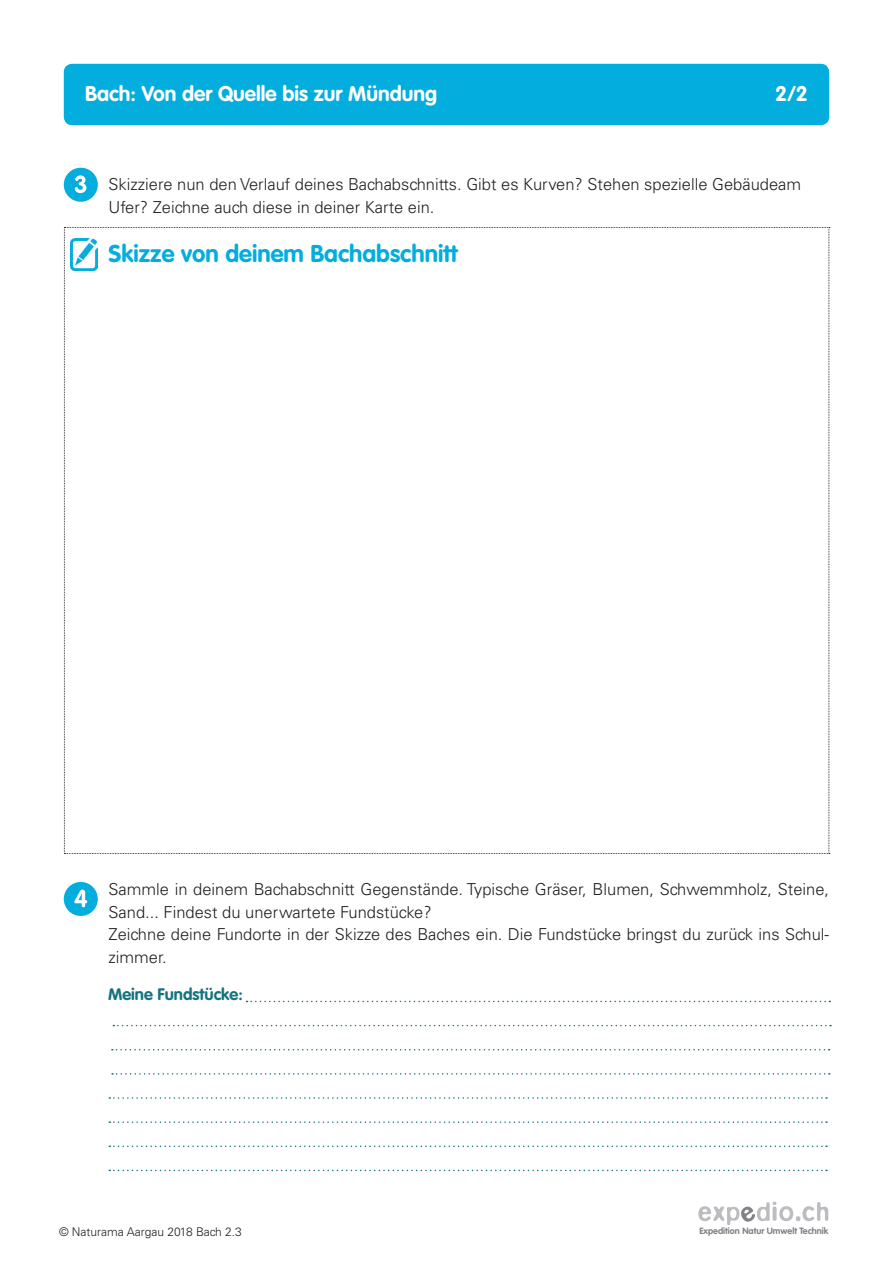
<style>
.page{position:relative;width:893px;height:1263px;background:#fff}
.page>*{position:absolute;margin:0;border:0;box-sizing:border-box;transform-origin:0 0}
.Titel_2{font:700 24px "VAG Rounded Std";color:#03addd}
.Header__Titel_klein{font:700 21px "VAG Rounded Std";color:#fff}
.Aufzählung{font:300 16.5px/22.5px "Univers";color:#231f20}
.Titel_2-2{font:700 16.5px "VAG Rounded Std";color:#147381}
.t1{font:300 12px "Univers";color:#231f20}
.t2{font:700 9px "VAG Rounded Std";color:#808285}
</style>
<div class="page">
<div style="left:64px;top:64px;width:765px;height:61px;background:#03addd;border-radius:9px"></div>
<svg style="left:698px;top:1202px;width:130px;height:23px"></svg>
<svg style="left:64px;top:227px;width:766px;height:627px"></svg>
<img style="left:71px;top:239px;width:26px;height:32px">
<svg style="left:247px;top:1001px;width:583px;height:1px"></svg>
<svg style="left:113px;top:1025px;width:718px;height:1px"></svg>
<svg style="left:112px;top:1049px;width:718px;height:1px"></svg>
<svg style="left:112px;top:1073px;width:718px;height:1px"></svg>
<svg style="left:109px;top:1097px;width:718px;height:2px"></svg>
<svg style="left:109px;top:1121px;width:718px;height:2px"></svg>
<svg style="left:109px;top:1145px;width:718px;height:2px"></svg>
<svg style="left:109px;top:1170px;width:718px;height:1px"></svg>
<svg style="left:64px;top:168px;width:34px;height:34px"></svg>
<svg style="left:64px;top:882px;width:34px;height:34px"></svg>
<p class="Header__Titel_klein" style="left:85px;top:81px;width:354px">Bach: Von der Quelle bis zur Mündung</p>
<p class="Header__Titel_klein" style="left:775px;top:81px;width:34px">2/2</p>
<p class="Aufzählung" style="left:109px;top:173px;width:694px">Skizziere nun den Verlauf deines Bachabschnitts. Gibt es Kurven? Stehen spezielle Gebäudeam<br>Ufer? Zeichne auch diese in deiner Karte ein.</p>
<p class="Titel_2" style="left:109px;top:240px;width:351px">Skizze von deinem Bachabschnitt</p>
<p class="Aufzählung" style="left:109px;top:878px;width:722px">Sammle in deinem Bachabschnitt Gegenstände. Typische Gräser, Blumen, Schwemmholz, Steine,<br>Sand... Findest du unerwartete Fundstücke?</p>
<p class="Aufzählung" style="left:109px;top:923px;width:722px">Zeichne deine Fundorte in der Skizze des Baches ein. Die Fundstücke bringst du zurück ins Schul&shy;zimmer.</p>
<p class="Titel_2-2" style="left:108px;top:985px;width:136px">Meine Fundstücke:</p>
<p class="t1" style="left:59px;top:1224px;width:184px">© Naturama Aargau 2018 Bach 2.3</p>
<p class="t2" style="left:699px;top:1225px;width:130px">Expedition Natur Umwelt Technik</p>
</div>
